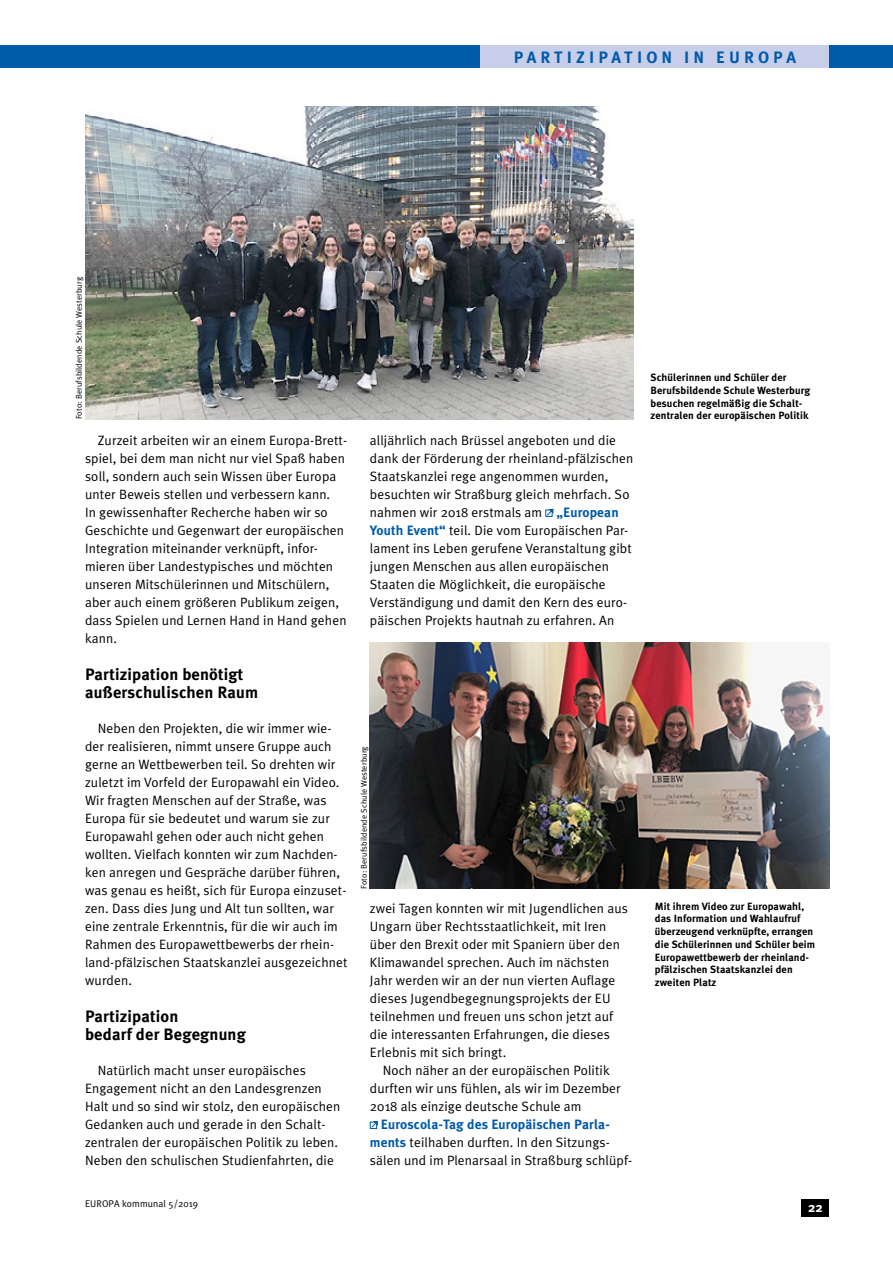
<style>
.page{position:relative;width:893px;height:1263px;background:#fff}
.page>*{position:absolute;margin:0;border:0;box-sizing:border-box;transform-origin:0 0}
.t1{font:700 16.5px/18px "Meta Plus";letter-spacing:.01em;color:#000}
.t2{font:700 16.5px "Meta Plus";letter-spacing:.25em;color:#005aaa}
.t3{font:13.5px/18px "Meta Plus Normal";letter-spacing:.01em;color:#000}
.t4{font:700 13.5px "Meta Plus";letter-spacing:.01em;color:#005aaa}
.t5{font:700 13.5px "Meta Plus";color:#fff}
.t6{font:700 10.5px/12.8px "Meta Plus";letter-spacing:.01em;color:#000}
.t7{font:9.75px "Meta Plus Normal";letter-spacing:.01em;color:#000}
.t8{font:8.25px "Meta Plus Normal";letter-spacing:.01em;color:#000}
.s1{font-family:"Meta Plus";font-weight:700;color:#005aaa}
</style>
<div class="page">
<div style="left:0;top:46px;width:893px;height:22px;background:#005aaa"></div>
<div style="left:480px;top:46px;width:349px;height:22px;background:#c7cee9"></div>
<div style="left:545px;top:510px;width:7px;height:7px;border:1px solid #005aaa"></div>
<svg style="left:546px;top:508px;width:8px;height:8px"></svg>
<div style="left:370px;top:1122px;width:7px;height:7px;border:1px solid #005aaa"></div>
<svg style="left:371px;top:1121px;width:7px;height:7px"></svg>
<img style="left:85px;top:106px;width:549px;height:313px">
<img style="left:370px;top:642px;width:459px;height:247px">
<div style="left:801px;top:1199px;width:28px;height:17px;background:#000"></div>
<p class="t2" style="left:514px;top:48px;width:284px">PARTIZIPATION IN EUROPA</p>
<p class="t8" style="left:74px;top:419px;width:144px;rotate:-90deg">Foto: Berufsbildende Schule Westerburg</p>
<p class="t3" style="left:85px;top:431px;width:264px;text-indent:13px">Zurzeit arbeiten wir an einem Europa-Brett&shy;spiel, bei dem man nicht nur viel Spaß haben soll, sondern auch sein Wissen über Europa unter Beweis stellen und verbessern kann.<br>In gewissenhafter Recherche haben wir so Geschichte und Gegenwart der europäischen Integration miteinander verknüpft, infor&shy;mieren über Landestypisches und möchten unseren Mitschülerinnen und Mitschülern, aber auch einem größeren Publikum zeigen, dass Spielen und Lernen Hand in Hand gehen kann.</p>
<p class="t1" style="left:85px;top:665px;width:175px">Partizipation benötigt außerschulischen Raum</p>
<p class="t3" style="left:85px;top:719px;width:264px;text-indent:13px">Neben den Projekten, die wir immer wie&shy;der realisieren, nimmt unsere Gruppe auch gerne an Wettbewerben teil. So drehten wir zuletzt im Vorfeld der Europawahl ein Video.<br>Wir fragten Menschen auf der Straße, was Europa für sie bedeutet und warum sie zur Europawahl gehen oder auch nicht gehen wollten. Vielfach konnten wir zum Nachden&shy;ken anregen und Gespräche darüber führen, was genau es heißt, sich für Europa einzuset&shy;zen. Dass dies Jung und Alt tun sollten, war eine zentrale Erkenntnis, für die wir auch im Rahmen des Europawettbewerbs der rhein&shy;land-pfälzischen Staatskanzlei ausgezeichnet wurden.</p>
<p class="t1" style="left:85px;top:1007px;width:162px">Partizipation<br>bedarf der Begegnung</p>
<p class="t3" style="left:85px;top:1061px;width:257px;text-indent:13px">Natürlich macht unser europäisches Engagement nicht an den Landesgrenzen Halt und so sind wir stolz, den europäischen Gedanken auch und gerade in den Schalt&shy;zentralen der europäischen Politik zu leben.<br>Neben den schulischen Studienfahrten, die</p>
<p class="t7" style="left:85px;top:1198px;width:115px">EUROPA kommunal 5/2019</p>
<p class="t3" style="left:370px;top:431px;width:265px">alljährlich nach Brüssel angeboten und die dank der Förderung der rheinland-pfälzischen Staatskanzlei rege angenommen wurden, besuchten wir Straßburg gleich mehrfach. So nahmen wir 2018 erstmals am <span class="s1">„European Youth Event“</span> teil. Die vom Europäischen Par&shy;lament ins Leben gerufene Veranstaltung gibt jungen Menschen aus allen europäischen Staaten die Möglichkeit, die europäische Verständigung und damit den Kern des euro&shy;päischen Projekts hautnah zu erfahren. An</p>
<p class="t8" style="left:359px;top:889px;width:144px;rotate:-90deg">Foto: Berufsbildende Schule Westerburg</p>
<p class="t3" style="left:370px;top:899px;width:260px">zwei Tagen konnten wir mit Jugendlichen aus Ungarn über Rechtsstaatlichkeit, mit Iren über den Brexit oder mit Spaniern über den Klimawandel sprechen. Auch im nächsten Jahr werden wir an der nun vierten Auflage dieses Jugendbegegnungsprojekts der EU teilnehmen und freuen uns schon jetzt auf die interessanten Erfahrungen, die dieses Erlebnis mit sich bringt.</p>
<p class="t3" style="left:370px;top:1061px;width:252px;text-indent:13px">Noch näher an der europäischen Politik durften wir uns fühlen, als wir im Dezember<br>2018 als einzige deutsche Schule am</p>
<p class="t4" style="left:381px;top:1116px;width:231px">Euroscola-Tag des Europäischen Parla-</p>
<p class="t3" style="left:370px;top:1133px;width:264px"><span class="s1">ments</span> teilhaben durften. In den Sitzungs&shy;sälen und im Plenarsaal in Straßburg schlüpf-</p>
<p class="t6" style="left:651px;top:371px;width:161px">Schülerinnen und Schüler der Berufsbildende Schule Westerburg besuchen regelmäßig die Schalt&shy;zentralen der europäischen Politik</p>
<p class="t6" style="left:655px;top:900px;width:162px">Mit ihrem Video zur Europawahl, das Information und Wahlaufruf überzeugend verknüpfte, errangen die Schülerinnen und Schüler beim<br>Europawettbewerb der rheinland&shy;pfälzischen Staatskanzlei den zweiten Platz</p>
<p class="t5" style="left:808px;top:1199px;width:16px">22</p>
</div>
